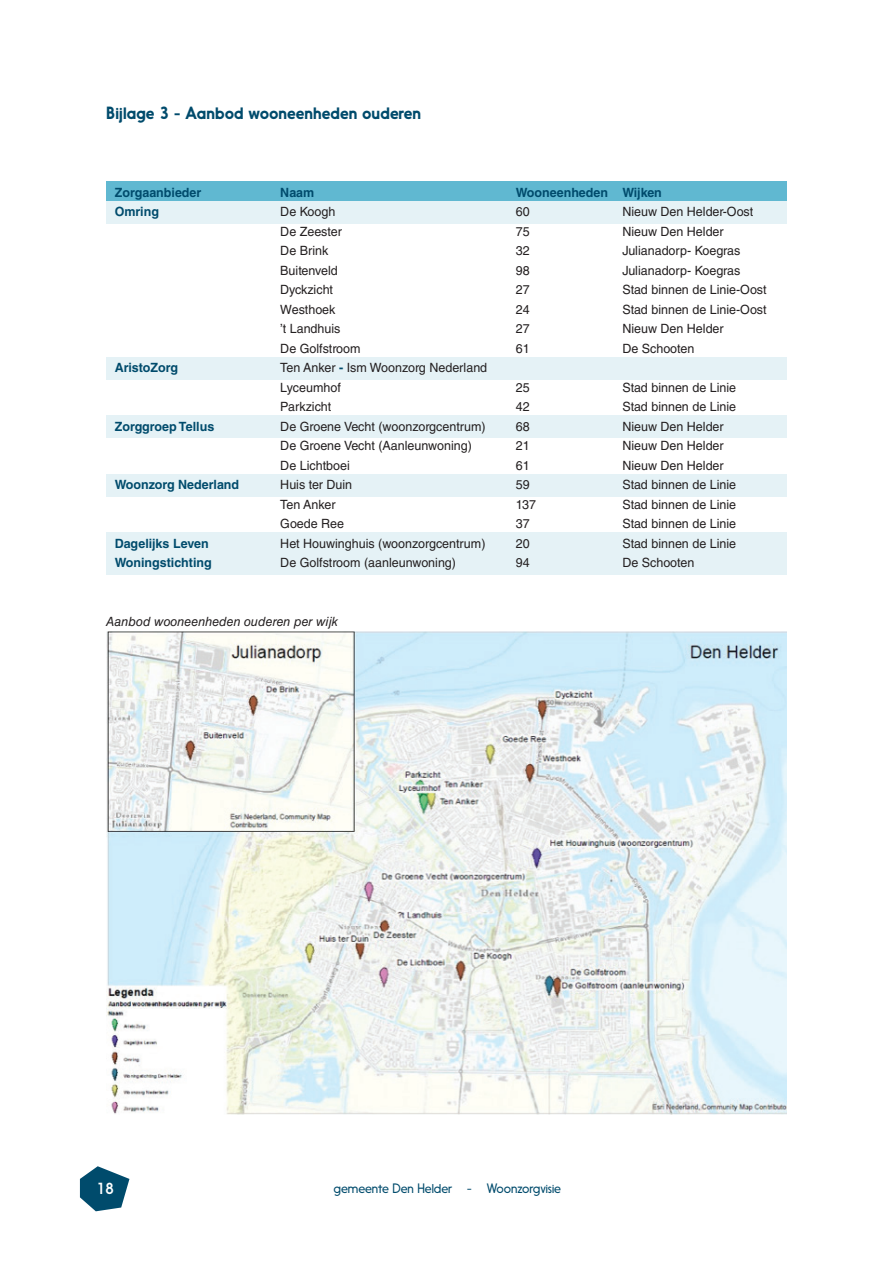
<style>
.page{position:relative;width:893px;height:1263px;background:#fff}
.page>*{position:absolute;margin:0;border:0;box-sizing:border-box;transform-origin:0 0}
.t1{font:500 16.5px "Nanami Pro";color:#004b6c}
.t2{font:15px "Nanami Pro";color:#fff}
.t3{font:12.75px/19.5px "Helvetica LT Std";color:#231f20}
.t4{font:700 12.75px "Helvetica LT Std";color:#004b6c}
.t5{font:italic 12.75px "Helvetica LT Std";color:#231f20}
.t6{font:300 12.75px "Nanami Pro";letter-spacing:-.005em;color:#004b6c}
.s1{font-weight:700;color:#004b6c}
</style>
<div class="page">
<svg style="left:80px;top:1166px;width:49px;height:45px"></svg>
<div style="left:106px;top:181px;width:681px;height:23px;background:#60b8d1"></div>
<div style="left:106px;top:201px;width:681px;height:22px;background:#e5f2f6"></div>
<div style="left:106px;top:357px;width:681px;height:22px;background:#e5f2f6"></div>
<div style="left:106px;top:415px;width:681px;height:23px;background:#e5f2f6"></div>
<div style="left:106px;top:474px;width:681px;height:22px;background:#e5f2f6"></div>
<div style="left:106px;top:532px;width:681px;height:23px;background:#e5f2f6"></div>
<div style="left:106px;top:552px;width:681px;height:22px;background:#e5f2f6"></div>
<img style="left:106px;top:631px;width:681px;height:483px">
<p class="t1" style="left:106px;top:102px;width:316px">Bijlage 3 - Aanbod wooneenheden ouderen</p>
<p class="t4" style="left:115px;top:184px;width:88px">Zorgaanbieder</p>
<p class="t4" style="left:280px;top:184px;width:36px">Naam</p>
<p class="t4" style="left:516px;top:184px;width:148px">Wooneenheden Wijken</p>
<p class="t4" style="left:115px;top:204px;width:46px">Omring</p>
<p class="t3" style="left:280px;top:202px;width:57px">De Koogh</p>
<p class="t3" style="left:516px;top:202px;width:15px">60</p>
<p class="t3" style="left:622px;top:202px;width:132px">Nieuw Den Helder-Oost</p>
<p class="t3" style="left:280px;top:221px;width:63px">De Zeester</p>
<p class="t3" style="left:516px;top:221px;width:15px">75</p>
<p class="t3" style="left:622px;top:221px;width:103px">Nieuw Den Helder</p>
<p class="t3" style="left:280px;top:241px;width:50px">De Brink</p>
<p class="t3" style="left:516px;top:241px;width:15px">32</p>
<p class="t3" style="left:622px;top:241px;width:120px">Julianadorp- Koegras</p>
<p class="t3" style="left:280px;top:260px;width:59px">Buitenveld</p>
<p class="t3" style="left:516px;top:260px;width:15px">98</p>
<p class="t3" style="left:622px;top:260px;width:120px">Julianadorp- Koegras</p>
<p class="t3" style="left:280px;top:280px;width:54px">Dyckzicht</p>
<p class="t3" style="left:516px;top:280px;width:15px">27</p>
<p class="t3" style="left:622px;top:280px;width:146px">Stad binnen de Linie-Oost</p>
<p class="t3" style="left:280px;top:299px;width:57px">Westhoek</p>
<p class="t3" style="left:516px;top:299px;width:15px">24</p>
<p class="t3" style="left:622px;top:299px;width:146px">Stad binnen de Linie-Oost</p>
<p class="t3" style="left:280px;top:319px;width:62px">’t Landhuis</p>
<p class="t3" style="left:516px;top:319px;width:15px">27</p>
<p class="t3" style="left:622px;top:319px;width:103px">Nieuw Den Helder</p>
<p class="t3" style="left:280px;top:338px;width:82px">De Golfstroom</p>
<p class="t3" style="left:516px;top:338px;width:15px">61</p>
<p class="t3" style="left:622px;top:338px;width:73px">De Schooten</p>
<p class="t4" style="left:115px;top:360px;width:65px">AristoZorg</p>
<p class="t3" style="left:280px;top:358px;width:208px">Ten Anker <span class="s1">-</span> Ism Woonzorg Nederland<br>Lyceumhof</p>
<p class="t3" style="left:516px;top:377px;width:15px">25</p>
<p class="t3" style="left:622px;top:377px;width:115px">Stad binnen de Linie</p>
<p class="t3" style="left:280px;top:397px;width:53px">Parkzicht</p>
<p class="t3" style="left:516px;top:397px;width:15px">42</p>
<p class="t3" style="left:622px;top:397px;width:115px">Stad binnen de Linie</p>
<p class="t4" style="left:115px;top:418px;width:101px">Zorggroep Tellus</p>
<p class="t3" style="left:280px;top:416px;width:207px">De Groene Vecht (woonzorgcentrum)</p>
<p class="t3" style="left:516px;top:416px;width:15px">68</p>
<p class="t3" style="left:622px;top:416px;width:103px">Nieuw Den Helder</p>
<p class="t3" style="left:280px;top:436px;width:193px">De Groene Vecht (Aanleunwoning)</p>
<p class="t3" style="left:516px;top:436px;width:15px">21</p>
<p class="t3" style="left:622px;top:436px;width:103px">Nieuw Den Helder</p>
<p class="t3" style="left:280px;top:455px;width:71px">De Lichtboei</p>
<p class="t3" style="left:516px;top:455px;width:15px">61</p>
<p class="t3" style="left:622px;top:455px;width:103px">Nieuw Den Helder</p>
<p class="t4" style="left:115px;top:477px;width:126px">Woonzorg Nederland</p>
<p class="t3" style="left:280px;top:475px;width:73px">Huis ter Duin</p>
<p class="t3" style="left:516px;top:475px;width:15px">59</p>
<p class="t3" style="left:622px;top:475px;width:115px">Stad binnen de Linie</p>
<p class="t3" style="left:280px;top:494px;width:57px">Ten Anker</p>
<p class="t3" style="left:516px;top:494px;width:22px">137</p>
<p class="t3" style="left:622px;top:494px;width:115px">Stad binnen de Linie</p>
<p class="t3" style="left:280px;top:514px;width:65px">Goede Ree</p>
<p class="t3" style="left:516px;top:514px;width:15px">37</p>
<p class="t3" style="left:622px;top:514px;width:115px">Stad binnen de Linie</p>
<p class="t4" style="left:115px;top:535px;width:95px">Dagelijks Leven</p>
<p class="t3" style="left:280px;top:533px;width:207px">Het Houwinghuis (woonzorgcentrum)</p>
<p class="t3" style="left:516px;top:533px;width:15px">20</p>
<p class="t3" style="left:622px;top:533px;width:115px">Stad binnen de Linie</p>
<p class="t4" style="left:115px;top:555px;width:98px">Woningstichting</p>
<p class="t3" style="left:280px;top:553px;width:177px">De Golfstroom (aanleunwoning)</p>
<p class="t3" style="left:516px;top:553px;width:15px">94</p>
<p class="t3" style="left:622px;top:553px;width:73px">De Schooten</p>
<p class="t5" style="left:106px;top:614px;width:233px">Aanbod wooneenheden ouderen per wijk</p>
<p class="t2" style="left:96px;top:1180px;width:19px">18</p>
<p class="t6" style="left:334px;top:1181px;width:229px">gemeente Den Helder - Woonzorgvisie</p>
</div>
